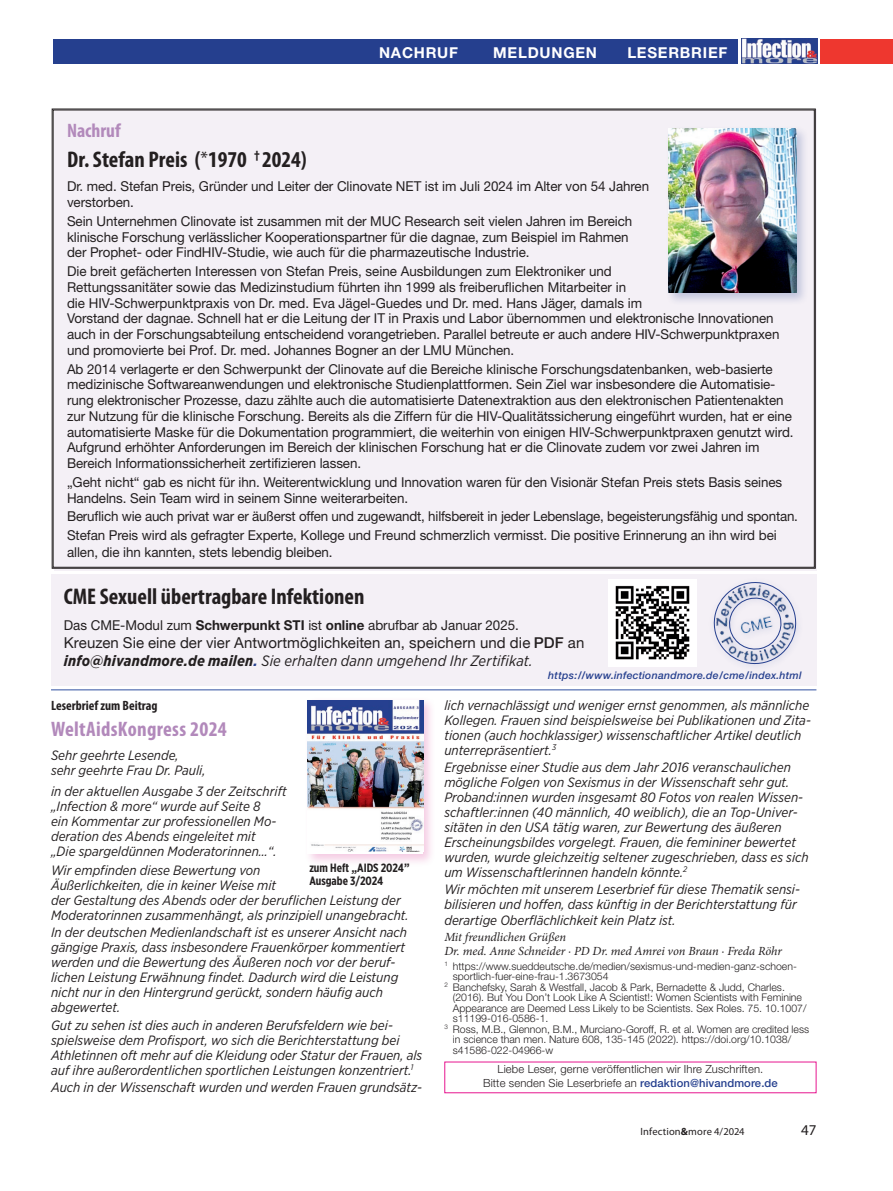
<style>
.page{position:relative;width:893px;height:1191px;background:#fff}
.page>*{position:absolute;margin:0;border:0;box-sizing:border-box;transform-origin:0 0}
.Meldungen_BU{font:700 condensed 22.65px "Myriad Pro";color:#231f20}
.Fliesstext{font:700 condensed 21px "Myriad Pro";letter-spacing:.015em;color:#b289bb}
.Meldungen_BU-2{font:700 condensed 19.5px "Myriad Pro";color:#b289bb}
.Meldungen_BU-3{font:15px/18px "Helvetica Neue";letter-spacing:.005em;color:#231f20}
.Rubriken{font:700 15px "Helvetica Neue";letter-spacing:.05em;color:#fff}
.t1{font:15px "Myriad Pro";color:#231f20}
.Meldungen_BU-4{font:13.65px/15.8px "Helvetica Neue";letter-spacing:-.005em;color:#231f20}
.t2{font:italic 13.5px/15px "Gotham Narrow";color:#231f20}
.Meldungen_BU-5{font:700 condensed 13.5px "Myriad Pro";color:#231f20}
.t3{font:italic 12.45px "Minion Pro";letter-spacing:-.005em;color:#231f20}
.t4{font:700 12px/13.5px "Gotham X Narrow";color:#231f20}
.Kasten_Anreißer{font:300 11.25px/13.5px "Helvetica Neue";letter-spacing:.01em;color:#231f20;text-align:center}
.t5{font:300 10.5px/10.5px "Helvetica Neue";color:#231f20}
.Kasten_Fliess{font:italic 500 10.5px "Helvetica Neue";letter-spacing:.02em;color:#253f8e}
.t6{font:10.5px "Myriad Pro";letter-spacing:.015em;color:#231f20}
.s1{font-weight:400;font-stretch:normal;font-size:18.15px}
.s2{font-weight:700}
.s3{font-weight:500}
.s4{font-style:inherit}
.s5{font-family:"Gotham Narrow";font-weight:700;font-style:italic}
.s6{font-family:"Gotham Narrow";font-weight:700;font-style:italic;color:#253f8e}
.s7{font-family:"Gotham Narrow";font-style:italic}
.s8{font-weight:500;color:#253f8e}
</style>
<div class="page">
<div style="left:53px;top:39px;width:684px;height:25px;background:#253f8e"></div>
<img style="left:741px;top:39px;width:76px;height:25px">
<div style="left:821px;top:39px;width:72px;height:25px;background:#ee372f"></div>
<div style="left:304px;top:696px;width:132px;height:170px;background:#d73995;opacity:.27"></div>
<img style="left:308px;top:700px;width:115px;height:151px">
<svg style="left:51px;top:108px;width:765px;height:461px"></svg>
<hr style="left:51px;top:689px;width:765px;height:1px;background:#3150a2">
<div style="left:51px;top:574px;width:765px;height:111px;background:#f4f0f6"></div>
<svg style="left:713px;top:582px;width:85px;height:84px"></svg>
<img style="left:609px;top:579px;width:87px;height:87px">
<p class="Rubriken" style="left:379px;top:43px;width:80px">NACHRUF</p>
<p class="Rubriken" style="left:493px;top:43px;width:105px">MELDUNGEN</p>
<p class="Rubriken" style="left:627px;top:43px;width:102px">LESERBRIEF</p>
<p class="Meldungen_BU-2" style="left:67px;top:119px;width:55px">Nachruf</p>
<p class="Meldungen_BU" style="left:67px;top:145px;width:241px">Dr. Stefan Preis (<span class="s1">*</span>1970 <sup>†</sup> 2024)</p>
<p class="Meldungen_BU-4" style="left:67px;top:178px;width:584px">Dr. med. Stefan Preis, Gründer und Leiter der Clinovate NET ist im Juli 2024 im Alter von 54 Jahren verstorben.</p>
<p class="Meldungen_BU-4" style="left:67px;top:213px;width:567px">Sein Unternehmen Clinovate ist zusammen mit der MUC Research seit vielen Jahren im Bereich klinische Forschung verlässlicher Kooperationspartner für die dagnae, zum Beispiel im Rahmen der Prophet- oder FindHIV-Studie, wie auch für die pharmazeutische Industrie.</p>
<p class="Meldungen_BU-4" style="left:67px;top:263px;width:714px">Die breit gefächerten Interessen von Stefan Preis, seine Ausbildungen zum Elektroniker und<br>Rettungssanitäter sowie das Medizinstudium führten ihn 1999 als freiberuflichen Mitarbeiter in<br>die HIV-Schwerpunktpraxis von Dr. med. Eva Jägel-Guedes und Dr. med. Hans Jäger, damals im<br>Vorstand der dagnae. Schnell hat er die Leitung der IT in Praxis und Labor übernommen und elektronische Innovationen auch in der Forschungsabteilung entscheidend vorangetrieben. Parallel betreute er auch andere HIV-Schwerpunktpraxen und promovierte bei Prof. Dr. med. Johannes Bogner an der LMU München.</p>
<p class="Meldungen_BU-4" style="left:67px;top:361px;width:728px">Ab 2014 verlagerte er den Schwerpunkt der Clinovate auf die Bereiche klinische Forschungsdatenbanken, web-basierte medizinische Softwareanwendungen und elektronische Studienplattformen. Sein Ziel war insbesondere die Automatisie&shy;rung elektronischer Prozesse, dazu zählte auch die automatisierte Datenextraktion aus den elektronischen Patientenakten zur Nutzung für die klinische Forschung. Bereits als die Ziffern für die HIV-Qualitätssicherung eingeführt wurden, hat er eine automatisierte Maske für die Dokumentation programmiert, die weiterhin von einigen HIV-Schwerpunktpraxen genutzt wird.<br>Aufgrund erhöhter Anforderungen im Bereich der klinischen Forschung hat er die Clinovate zudem vor zwei Jahren im Bereich lnformationssicherheit zertifizieren lassen.</p>
<p class="Meldungen_BU-4" style="left:67px;top:474px;width:717px">„Geht nicht“ gab es nicht für ihn. Weiterentwicklung und Innovation waren für den Visionär Stefan Preis stets Basis seines<br>Handelns. Sein Team wird in seinem Sinne weiterarbeiten.</p>
<p class="Meldungen_BU-4" style="left:67px;top:508px;width:732px">Beruflich wie auch privat war er äußerst offen und zugewandt, hilfsbereit in jeder Lebenslage, begeisterungsfähig und spontan.</p>
<p class="Meldungen_BU-4" style="left:67px;top:527px;width:711px;line-height:16.5px">Stefan Preis wird als gefragter Experte, Kollege und Freund schmerzlich vermisst. Die positive Erinnerung an ihn wird bei allen, die ihn kannten, stets lebendig bleiben.</p>
<p class="Meldungen_BU" style="left:64px;top:582px;width:302px">CME Sexuell übertragbare Infektionen</p>
<p class="Meldungen_BU-4" style="left:64px;top:617px;width:457px">Das CME-Modul zum <span class="s2">Schwerpunkt STI</span> ist <span class="s2">online</span> abrufbar ab Januar 2025.</p>
<p class="Meldungen_BU-3" style="left:64px;top:634px;width:522px">Kreuzen Sie eine der vier Antwortmöglichkeiten an, speichern und die <span class="s3">PDF</span> <span class="s4">an </span><span class="s5">info@hivandmore.de mailen</span><span class="s6">.</span> <span class="s7">Sie erhalten dann umgehend Ihr Zertifikat.</span></p>
<p class="Kasten_Fliess" style="left:548px;top:669px;width:255px">https://www.infectionandmore.de/cme/index.html</p>
<p class="Meldungen_BU-5" style="left:51px;top:697px;width:108px">Leserbrief zum Beitrag</p>
<p class="Fliesstext" style="left:51px;top:716px;width:177px">WeltAidsKongress 2024</p>
<p class="t2" style="left:51px;top:747px;width:156px">Sehr geehrte Lesende, sehr geehrte Frau Dr. Pauli,</p>
<p class="t2" style="left:51px;top:783px;width:237px">in der aktuellen Ausgabe 3 der Zeitschrift „Infection &amp; more“ wurde auf Seite 8<br>ein Kommentar zur professionellen Mo&shy;deration des Abends eingeleitet mit<br>„Die spargeldünnen Moderatorinnen…“.</p>
<p class="t2" style="left:51px;top:862px;width:359px">Wir empfinden diese Bewertung von<br>Äußerlichkeiten, die in keiner Weise mit<br>der Gestaltung des Abends oder der beruflichen Leistung der Moderatorinnen zusammenhängt, als prinzipiell unangebracht.</p>
<p class="t2" style="left:51px;top:925px;width:358px">In der deutschen Medienlandschaft ist es unserer Ansicht nach gängige Praxis, dass insbesondere Frauenkörper kommentiert werden und die Bewertung des Äußeren noch vor der beruf&shy;lichen Leistung Erwähnung findet. Dadurch wird die Leistung nicht nur in den Hintergrund gerückt, sondern häufig auch abgewertet.</p>
<p class="t2" style="left:51px;top:1017px;width:373px">Gut zu sehen ist dies auch in anderen Berufsfeldern wie bei&shy;spielsweise dem Profisport, wo sich die Berichterstattung bei Athletinnen oft mehr auf die Kleidung oder Statur der Frauen, als auf ihre außerordentlichen sportlichen Leistungen konzentriert.<sup>1</sup></p>
<p class="t2" style="left:51px;top:1079px;width:373px">Auch in der Wissenschaft wurden und werden Frauen grundsätz-</p>
<p class="t4" style="left:309px;top:860px;width:102px">zum Heft „AIDS 2024”<br>Ausgabe 3/2024</p>
<p class="t2" style="left:444px;top:697px;width:368px">lich vernachlässigt und weniger ernst genommen, als männliche Kollegen. Frauen sind beispielsweise bei Publikationen und Zita&shy;tionen (auch hochklassiger) wissenschaftlicher Artikel deutlich unterrepräsentiert.<sup>3</sup></p>
<p class="t2" style="left:444px;top:759px;width:366px">Ergebnisse einer Studie aus dem Jahr 2016 veranschaulichen mögliche Folgen von Sexismus in der Wissenschaft sehr gut.<br>Proband:innen wurden insgesamt 80 Fotos von realen Wissen&shy;schaftler:innen (40 männlich, 40 weiblich), die an Top-Univer&shy;sitäten in den USA tätig waren, zur Bewertung des äußeren Erscheinungsbildes vorgelegt. Frauen, die femininer bewertet wurden, wurde gleichzeitig seltener zugeschrieben, dass es sich um Wissenschaftlerinnen handeln könnte.<sup>2</sup></p>
<p class="t2" style="left:444px;top:881px;width:357px">Wir möchten mit unserem Leserbrief für diese Thematik sensi&shy;bilisieren und hoffen, dass künftig in der Berichterstattung für</p>
<p class="t2" style="left:444px;top:913px;width:233px">derartige Oberflächlichkeit kein Platz ist.</p>
<p class="t3" style="left:444px;top:929px;width:123px">Mit freundlichen Grüßen</p>
<p class="t3" style="left:444px;top:942px;width:339px">Dr. med. Anne Schneider · PD Dr. med Amrei von Braun · Freda Röhr</p>
<p class="t5" style="left:453px;top:960px;width:345px;text-indent:-9px"><sup>1</sup> https://www.sueddeutsche.de/medien/sexismus-und-medien-ganz-schoen&shy;sportlich-fuer-eine-frau-1.3673054</p>
<p class="t5" style="left:453px;top:981px;width:355px;text-indent:-9px"><sup>2</sup> Banchefsky, Sarah &amp; Westfall, Jacob &amp; Park, Bernadette &amp; Judd, Charles. (2016). But You Don’t Look Like A Scientist!: Women Scientists with Feminine Appearance are Deemed Less Likely to be Scientists. Sex Roles. 75. 10.1007/ s11199-016-0586-1.</p>
<p class="t5" style="left:453px;top:1023px;width:358px;text-indent:-9px"><sup>3</sup> Ross, M.B., Glennon, B.M., Murciano-Goroff, R. et al. Women are credited less in science than men. Nature 608, 135-145 (2022). https://doi.org/10.1038/ s41586-022-04966-w</p>
<p class="Kasten_Anreißer" style="left:483px;top:1062px;width:296px">Liebe Leser, gerne veröffentlichen wir Ihre Zuschriften.<br>Bitte senden Sie Leserbriefe an <span class="s8">redaktion@hivandmore.de</span></p>
<p class="t6" style="left:641px;top:1125px;width:106px">Infection<span class="s2">&amp;</span>more 4/2024</p>
<p class="t1" style="left:801px;top:1120px;width:17px">47</p>
</div>
